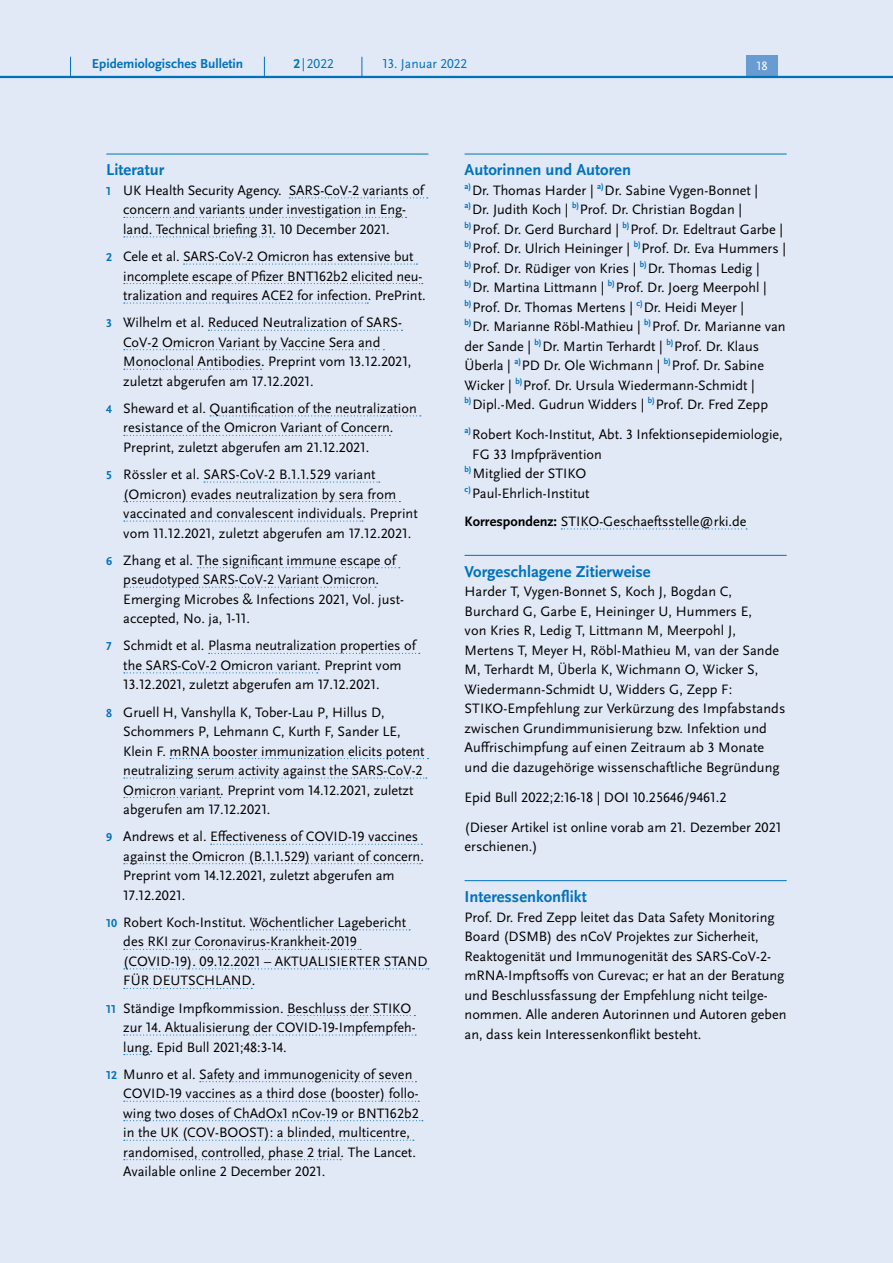
<style>
.page{position:relative;width:893px;height:1263px;background:#fff}
.page>*{position:absolute;margin:0;border:0;box-sizing:border-box;transform-origin:0 0}
.H4_-_Anhang_allerers{font:700 16.5px "Scala Sans Pro";color:#0072bc}
.P_-_Anhang{font:14.25px/19.5px "Scala Sans Pro";color:#000}
.t1{font:700 13.5px "Scala Sans Pro";color:#0072bc}
.t2{font:13.5px "Scala Sans Pro";color:#0072bc}
.t3{font:12.45px "Scala Sans Pro";color:#fff}
.s1{font-weight:700}
.s2{font-weight:700;font-size:12px;color:#0072bc}
</style>
<div class="page">
<div style="left:0;top:78px;width:893px;height:1185px;background:#e1e8f6"></div>
<hr style="left:106px;top:154px;width:322px;height:1px;background:#0072bc">
<svg style="left:289px;top:197px;width:139px;height:1px"></svg>
<svg style="left:124px;top:217px;width:283px;height:1px"></svg>
<svg style="left:124px;top:236px;width:149px;height:1px"></svg>
<svg style="left:184px;top:264px;width:233px;height:1px"></svg>
<svg style="left:124px;top:283px;width:299px;height:1px"></svg>
<svg style="left:124px;top:303px;width:244px;height:1px"></svg>
<svg style="left:208px;top:330px;width:194px;height:1px"></svg>
<svg style="left:124px;top:349px;width:260px;height:1px"></svg>
<svg style="left:124px;top:369px;width:138px;height:1px"></svg>
<svg style="left:210px;top:415px;width:211px;height:1px"></svg>
<svg style="left:124px;top:435px;width:266px;height:1px"></svg>
<svg style="left:204px;top:481px;width:176px;height:2px"></svg>
<svg style="left:124px;top:501px;width:276px;height:1px"></svg>
<svg style="left:124px;top:520px;width:239px;height:2px"></svg>
<svg style="left:197px;top:567px;width:203px;height:1px"></svg>
<svg style="left:124px;top:587px;width:252px;height:1px"></svg>
<svg style="left:209px;top:653px;width:211px;height:1px"></svg>
<svg style="left:124px;top:672px;width:194px;height:1px"></svg>
<svg style="left:170px;top:758px;width:259px;height:1px"></svg>
<svg style="left:124px;top:777px;width:303px;height:1px"></svg>
<svg style="left:124px;top:797px;width:97px;height:1px"></svg>
<svg style="left:211px;top:844px;width:211px;height:1px"></svg>
<svg style="left:124px;top:863px;width:297px;height:1px"></svg>
<svg style="left:250px;top:929px;width:160px;height:1px"></svg>
<svg style="left:124px;top:949px;width:237px;height:1px"></svg>
<svg style="left:124px;top:968px;width:305px;height:1px"></svg>
<svg style="left:124px;top:988px;width:128px;height:1px"></svg>
<svg style="left:288px;top:1015px;width:127px;height:1px"></svg>
<svg style="left:124px;top:1034px;width:292px;height:1px"></svg>
<svg style="left:124px;top:1054px;width:26px;height:1px"></svg>
<svg style="left:200px;top:1081px;width:216px;height:1px"></svg>
<svg style="left:124px;top:1101px;width:295px;height:1px"></svg>
<svg style="left:124px;top:1120px;width:299px;height:1px"></svg>
<svg style="left:124px;top:1140px;width:290px;height:1px"></svg>
<svg style="left:124px;top:1159px;width:217px;height:1px"></svg>
<hr style="left:465px;top:154px;width:322px;height:1px;background:#0072bc">
<svg style="left:561px;top:528px;width:186px;height:1px"></svg>
<hr style="left:465px;top:555px;width:322px;height:1px;background:#0072bc">
<hr style="left:465px;top:880px;width:322px;height:1px;background:#0072bc">
<div style="left:0;top:0;width:893px;height:77px;background:#e1e8f6"></div>
<div style="left:746px;top:55px;width:32px;height:21px;background:#679bd2"></div>
<hr style="left:0;top:76px;width:893px;height:2px;background:#0072bc">
<svg style="left:70px;top:57px;width:1px;height:19px"></svg>
<svg style="left:264px;top:57px;width:1px;height:19px"></svg>
<svg style="left:362px;top:57px;width:1px;height:19px"></svg>
<p class="t1" style="left:92px;top:55px;width:153px">Epidemiologisches Bulletin</p>
<p class="t2" style="left:293px;top:55px;width:42px"><span class="s1">2</span>|2022</p>
<p class="t2" style="left:383px;top:55px;width:86px">13. Januar 2022</p>
<p class="t3" style="left:757px;top:59px;width:13px">18</p>
<h4 class="H4_-_Anhang_allerers" style="left:106px;top:160px;width:60px">Literatur</h4>
<p class="P_-_Anhang" style="left:123px;top:180px;width:302px;text-indent:-17px"><span class="s2">1</span> UK Health Security Agency. SARS-CoV-2 variants of concern and variants under investigation in Eng&shy;land. Technical briefing 31. 10 December 2021.</p>
<p class="P_-_Anhang" style="left:123px;top:247px;width:304px;text-indent:-17px"><span class="s2">2</span> Cele et al. SARS-CoV-2 Omicron has extensive but incomplete escape of Pfizer BNT162b2 elicited neu&shy;tralization and requires ACE2 for infection. PrePrint.</p>
<p class="P_-_Anhang" style="left:123px;top:313px;width:290px;text-indent:-17px"><span class="s2">3</span> Wilhelm et al. Reduced Neutralization of SARS-CoV-2 Omicron Variant by Vaccine Sera and Monoclonal Antibodies. Preprint vom 13.12.2021, zuletzt abgerufen am 17.12.2021.</p>
<p class="P_-_Anhang" style="left:123px;top:398px;width:295px;text-indent:-17px"><span class="s2">4</span> Sheward et al. Quantification of the neutralization resistance of the Omicron Variant of Concern.<br>Preprint, zuletzt abgerufen am 21.12.2021.</p>
<p class="P_-_Anhang" style="left:123px;top:465px;width:296px;text-indent:-17px"><span class="s2">5</span> Rössler et al. SARS-CoV-2 B.1.1.529 variant (Omicron) evades neutralization by sera from vaccinated and convalescent individuals. Preprint vom 11.12.2021, zuletzt abgerufen am 17.12.2021.</p>
<p class="P_-_Anhang" style="left:123px;top:550px;width:282px;text-indent:-17px"><span class="s2">6</span> Zhang et al. The significant immune escape of pseudotyped SARS-CoV-2 Variant Omicron.<br>Emerging Microbes &amp; Infections 2021, Vol. just&shy;accepted, No. ja, 1-11.</p>
<p class="P_-_Anhang" style="left:123px;top:636px;width:294px;text-indent:-17px"><span class="s2">7</span> Schmidt et al. Plasma neutralization properties of the SARS-CoV-2 Omicron variant. Preprint vom<br>13.12.2021, zuletzt abgerufen am 17.12.2021.</p>
<p class="P_-_Anhang" style="left:123px;top:702px;width:303px;text-indent:-17px"><span class="s2">8</span> Gruell H, Vanshylla K, Tober-Lau P, Hillus D, Schommers P, Lehmann C, Kurth F, Sander LE, Klein F. mRNA booster immunization elicits potent neutralizing serum activity against the SARS-CoV-2<br>Omicron variant. Preprint vom 14.12.2021, zuletzt abgerufen am 17.12.2021.</p>
<p class="P_-_Anhang" style="left:123px;top:827px;width:302px;text-indent:-17px"><span class="s2">9</span> Andrews et al. Effectiveness of COVID-19 vaccines against the Omicron (B.1.1.529) variant of concern.<br>Preprint vom 14.12.2021, zuletzt abgerufen am 17.12.2021.</p>
<p class="P_-_Anhang" style="left:123px;top:912px;width:306px;text-indent:-17px"><span class="s2">10</span> Robert Koch-Institut. Wöchentlicher Lagebericht des RKI zur Coronavirus-Krankheit-2019 (COVID-19). 09.12.2021 – AKTUALISIERTER STAND FÜR DEUTSCHLAND.</p>
<p class="P_-_Anhang" style="left:123px;top:998px;width:294px;text-indent:-17px"><span class="s2">11</span> Ständige Impfkommission. Beschluss der STIKO zur 14. Aktualisierung der COVID-19-Impfempfeh&shy;lung. Epid Bull 2021;48:3-14.</p>
<p class="P_-_Anhang" style="left:123px;top:1064px;width:297px;text-indent:-17px"><span class="s2">12</span> Munro et al. Safety and immunogenicity of seven COVID-19 vaccines as a third dose (booster) follo&shy;wing two doses of ChAdOx1 nCov-19 or BNT162b2 in the UK (COV-BOOST): a blinded, multicentre, randomised, controlled, phase 2 trial. The Lancet.<br>Available online 2 December 2021.</p>
<h4 class="H4_-_Anhang_allerers" style="left:465px;top:160px;width:168px">Autorinnen und Autoren</h4>
<p class="P_-_Anhang" style="left:465px;top:180px;width:323px"><sup>a)</sup>Dr. Thomas Harder | <sup>a)</sup>Dr. Sabine Vygen-Bonnet | <sup>a)</sup>Dr. Judith Koch | <sup>b)</sup>Prof. Dr. Christian Bogdan |<br><sup>b)</sup>Prof. Dr. Gerd Burchard | <sup>b)</sup>Prof. Dr. Edeltraut Garbe | <sup>b)</sup>Prof. Dr. Ulrich Heininger | <sup>b)</sup>Prof. Dr. Eva Hummers | <sup>b)</sup>Prof. Dr. Rüdiger von Kries | <sup>b)</sup>Dr. Thomas Ledig | <sup>b)</sup>Dr. Martina Littmann | <sup>b)</sup>Prof. Dr. Joerg Meerpohl | <sup>b)</sup>Prof. Dr. Thomas Mertens | <sup>c)</sup>Dr. Heidi Meyer |<br><sup>b)</sup>Dr. Marianne Röbl-Mathieu | <sup>b)</sup>Prof. Dr. Marianne van der Sande | <sup>b)</sup>Dr. Martin Terhardt | <sup>b)</sup>Prof. Dr. Klaus Überla | <sup>a)</sup>PD Dr. Ole Wichmann | <sup>b)</sup>Prof. Dr. Sabine Wicker | <sup>b)</sup>Prof. Dr. Ursula Wiedermann-Schmidt | <sup>b)</sup>Dipl.-Med. Gudrun Widders | <sup>b)</sup>Prof. Dr. Fred Zepp</p>
<p class="P_-_Anhang" style="left:472px;top:425px;width:312px;text-indent:-8px"><sup>a)</sup> Robert Koch-Institut, Abt. 3 Infektionsepidemiologie,<br>FG 33 Impfprävention</p>
<p class="P_-_Anhang" style="left:465px;top:464px;width:123px"><sup>b)</sup> Mitglied der STIKO</p>
<p class="P_-_Anhang" style="left:465px;top:483px;width:127px"><sup>c)</sup> Paul-Ehrlich-Institut</p>
<p class="P_-_Anhang" style="left:465px;top:511px;width:284px"><span class="s1">Korrespondenz:</span> STIKO-Geschaeftsstelle@rki.de</p>
<h4 class="H4_-_Anhang_allerers" style="left:465px;top:562px;width:188px">Vorgeschlagene Zitierweise</h4>
<p class="P_-_Anhang" style="left:465px;top:582px;width:322px">Harder T, Vygen-Bonnet S, Koch J, Bogdan C, Burchard G, Garbe E, Heininger U, Hummers E,<br>von Kries R, Ledig T, Littmann M, Meerpohl J, Mertens T, Meyer H, Röbl-Mathieu M, van der Sande M, Terhardt M, Überla K, Wichmann O, Wicker S, Wiedermann-Schmidt U, Widders G, Zepp F:<br>STIKO-Empfehlung zur Verkürzung des Impfabstands zwischen Grundimmunisierung bzw. Infektion und Auffrischimpfung auf einen Zeitraum ab 3 Monate und die dazugehörige wissenschaftliche Begründung</p>
<p class="P_-_Anhang" style="left:465px;top:787px;width:263px">Epid Bull 2022;2:16-18 | DOI 10.25646/9461.2</p>
<p class="P_-_Anhang" style="left:465px;top:817px;width:318px">(Dieser Artikel ist online vorab am 21. Dezember 2021 erschienen.)</p>
<h4 class="H4_-_Anhang_allerers" style="left:465px;top:887px;width:124px">Interessenkonflikt</h4>
<p class="P_-_Anhang" style="left:465px;top:907px;width:323px">Prof. Dr. Fred Zepp leitet das Data Safety Monitoring Board (DSMB) des nCoV Projektes zur Sicherheit, Reaktogenität und Immunogenität des SARS-CoV-2- mRNA-Impftsoffs von Curevac; er hat an der Beratung und Beschlussfassung der Empfehlung nicht teilge&shy;nommen. Alle anderen Autorinnen und Autoren geben an, dass kein Interessenkonflikt besteht.</p>
</div>
